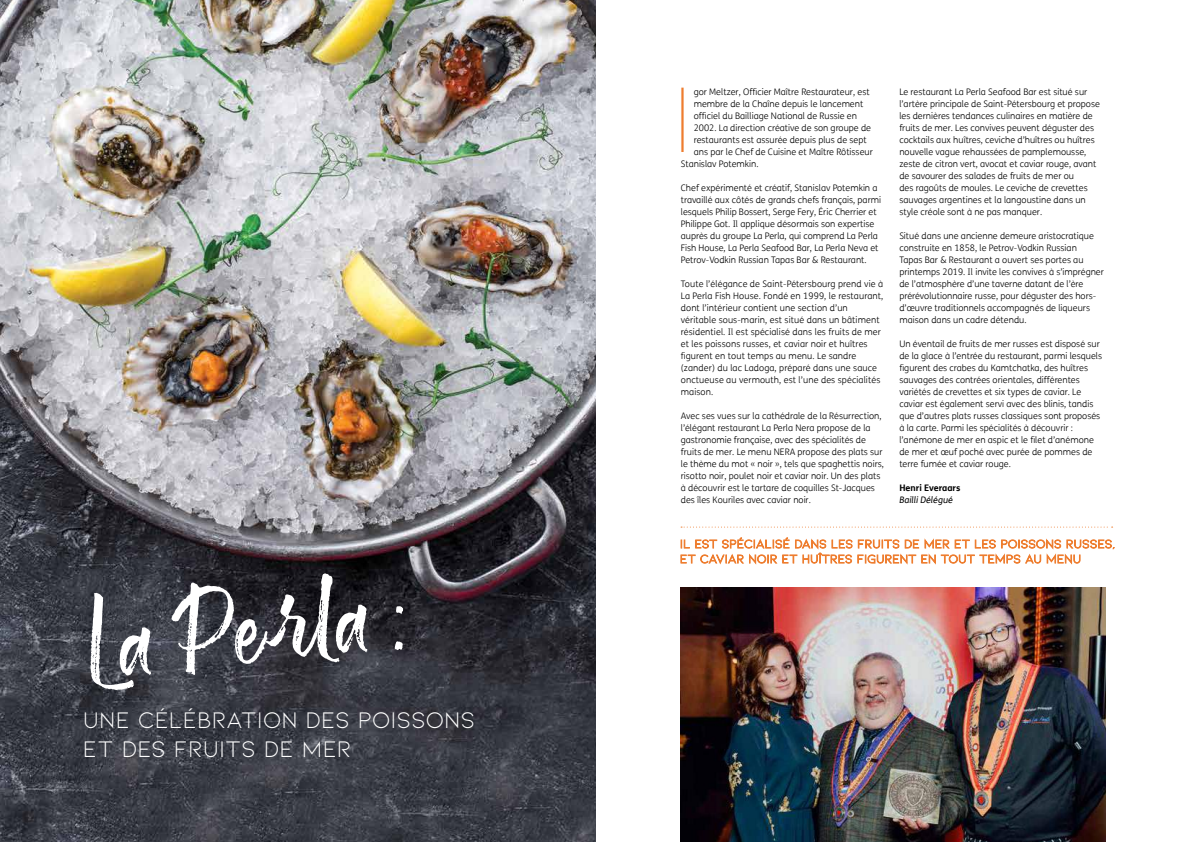
<style>
.page{position:relative;width:1191px;height:842px;background:#fff}
.page>*{position:absolute;margin:0;border:0;box-sizing:border-box;transform-origin:0 0}
.t1{font:102px "ATS Script";color:#fff}
.t2{font:99px "Kiona";color:#ee7d2f;scale:.49 1}
.t3{font:24px/28.8px "Kiona";color:#fff}
.t4{font:300 9px/12px "FS Me";color:#000}
.t5{font:700 9px "FS Me";color:#000}
.t6{font:italic 9px "FS Me";color:#000}
</style>
<div class="page">
<img style="left:0;top:0;width:595px;height:842px">
<img style="left:680px;top:588px;width:426px;height:254px">
<svg style="left:680px;top:537px;width:435px;height:28px"></svg>
<svg style="left:681px;top:527px;width:431px;height:1px"></svg>
<h1 class="t1" style="left:59px;top:588px;width:347px;rotate:-6deg">La Perla :</h1>
<h3 class="t3" style="left:83px;top:705px;width:394px">UNE CÉLÉBRATION DES POISSONS<br>ET DES FRUITS DE MER</h3>
<p class="t4" style="left:694px;top:85px;width:177px">gor Meltzer, Officier Maître Restaurateur, est</p>
<p class="t4" style="left:694px;top:97px;width:171px">membre de la Chaîne depuis le lancement</p>
<p class="t4" style="left:694px;top:109px;width:165px">officiel du Bailliage National de Russie en</p>
<p class="t4" style="left:694px;top:121px;width:179px">2002. La direction créative de son groupe de</p>
<p class="t4" style="left:694px;top:133px;width:174px">restaurants est assurée depuis plus de sept</p>
<p class="t4" style="left:694px;top:145px;width:181px">ans par le Chef de Cuisine et Maître Rôtisseur</p>
<p class="t4" style="left:681px;top:157px;width:79px">Stanislav Potemkin.</p>
<p class="t4" style="left:681px;top:181px;width:202px">Chef expérimenté et créatif, Stanislav Potemkin a travaillé aux côtés de grands chefs français, parmi lesquels Philip Bossert, Serge Fery, Éric Cherrier et Philippe Got. Il applique désormais son expertise auprès du groupe La Perla, qui comprend La Perla Fish House, La Perla Seafood Bar, La Perla Neva et Petrov-Vodkin Russian Tapas Bar &amp; Restaurant.</p>
<p class="t4" style="left:681px;top:277px;width:204px">Toute l’élégance de Saint-Pétersbourg prend vie à La Perla Fish House. Fondé en 1999, le restaurant, dont l’intérieur contient une section d’un véritable sous-marin, est situé dans un bâtiment résidentiel. Il est spécialisé dans les fruits de mer et les poissons russes, et caviar noir et huîtres figurent en tout temps au menu. Le sandre (zander) du lac Ladoga, préparé dans une sauce onctueuse au vermouth, est l’une des spécialités maison.</p>
<p class="t4" style="left:681px;top:409px;width:205px">Avec ses vues sur la cathédrale de la Résurrection, l’élégant restaurant La Perla Nera propose de la gastronomie française, avec des spécialités de fruits de mer. Le menu NERA propose des plats sur le thème du mot « noir », tels que spaghettis noirs, risotto noir, poulet noir et caviar noir. Un des plats à découvrir est le tartare de coquilles St-Jacques des îles Kouriles avec caviar noir.</p>
<h2 class="t2" style="left:676px;top:64px;width:27px">I</h2>
<p class="t4" style="left:899px;top:85px;width:202px">Le restaurant La Perla Seafood Bar est situé sur l’artère principale de Saint-Pétersbourg et propose les dernières tendances culinaires en matière de fruits de mer. Les convives peuvent déguster des cocktails aux huîtres, ceviche d’huîtres ou huîtres nouvelle vague rehaussées de pamplemousse, zeste de citron vert, avocat et caviar rouge, avant de savourer des salades de fruits de mer ou<br>des ragoûts de moules. Le ceviche de crevettes sauvages argentines et la langoustine dans un style créole sont à ne pas manquer.</p>
<p class="t4" style="left:899px;top:229px;width:206px">Situé dans une ancienne demeure aristocratique construite en 1858, le Petrov-Vodkin Russian<br>Tapas Bar &amp; Restaurant a ouvert ses portes au printemps 2019. Il invite les convives à s’imprégner de l’atmosphère d’une taverne datant de l’ère prérévolutionnaire russe, pour déguster des hors&shy;d’œuvre traditionnels accompagnés de liqueurs maison dans un cadre détendu.</p>
<p class="t4" style="left:899px;top:337px;width:204px">Un éventail de fruits de mer russes est disposé sur de la glace à l’entrée du restaurant, parmi lesquels figurent des crabes du Kamtchatka, des huîtres sauvages des contrées orientales, différentes variétés de crevettes et six types de caviar. Le caviar est également servi avec des blinis, tandis que d’autres plats russes classiques sont proposés à la carte. Parmi les spécialités à découvrir : l’anémone de mer en aspic et le filet d’anémone de mer et œuf poché avec purée de pommes de terre fumée et caviar rouge.</p>
<p class="t5" style="left:899px;top:480px;width:63px">Henri Everaars</p>
<p class="t6" style="left:899px;top:493px;width:55px">Bailli Délégué</p>
</div>
